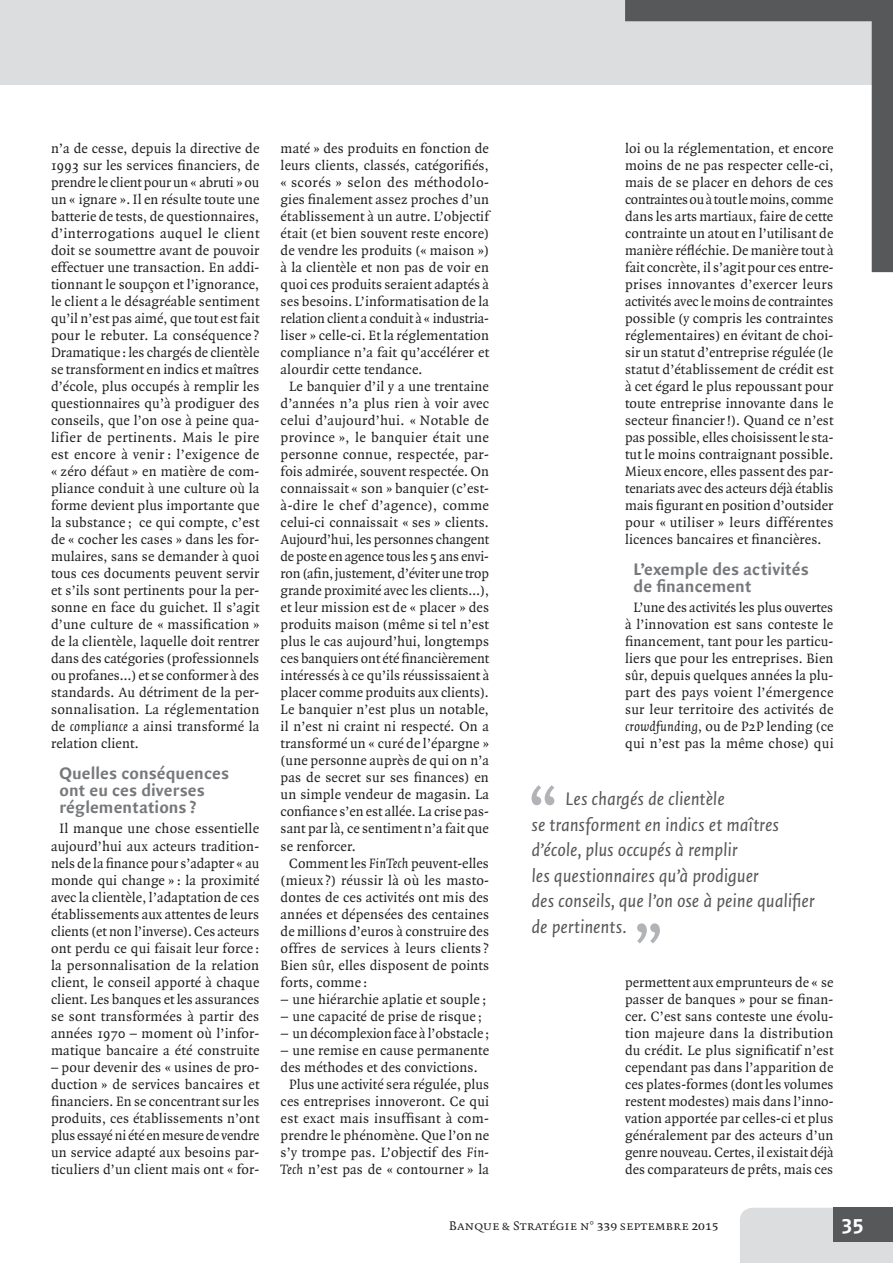
<style>
.page{position:relative;width:893px;height:1263px;background:#fff}
.page>*{position:absolute;margin:0;border:0;box-sizing:border-box;transform-origin:0 0}
.t1{font:21px "Fago No Bold Lf Caps";color:#fff}
._10-EXERGUE{font:italic 19.5px/25.5px "Quadraat Sans";letter-spacing:-.01em;color:#57585a}
.intertitre_2{font:700 18px/17px "Quadraat Sans";letter-spacing:.005em;color:#76787b}
.para{font:14.55px/17px "Quadraat";letter-spacing:.01em;color:#231f20;text-align:justify}
.t2{font:13.5px "Quadraat Small Caps";color:#231f20}
.s1{font-style:italic}
</style>
<div class="page">
<div style="left:0;top:0;width:893px;height:85px;background:#dcdddf"></div>
<svg style="left:625px;top:0;width:268px;height:272px"></svg>
<div style="left:740px;top:1208px;width:153px;height:55px;background:#dcdddf"></div>
<div style="left:833px;top:1208px;width:60px;height:34px;background:#57585a"></div>
<svg style="left:531px;top:785px;width:23px;height:20px"></svg>
<svg style="left:637px;top:923px;width:23px;height:20px"></svg>
<p class="para" style="left:51px;top:140px;width:210px">n’a de cesse, depuis la directive de 1993 sur les services financiers, de prendre le client pour un « abruti » ou un « ignare ». Il en résulte toute une batterie de tests, de questionnaires, d’interrogations auquel le client doit se soumettre avant de pouvoir effectuer une transaction. En addi&shy;tionnant le soupçon et l’ignorance, le client a le désagréable sentiment qu’il n’est pas aimé, que tout est fait pour le rebuter. La conséquence ?<br>Dramatique : les chargés de clientèle se transforment en indics et maîtres d’école, plus occupés à remplir les questionnaires qu’à prodiguer des conseils, que l’on ose à peine qua&shy;lifier de pertinents. Mais le pire est encore à venir: l’exigence de « zéro défaut » en matière de com&shy;pliance conduit à une culture où la forme devient plus importante que la substance ; ce qui compte, c’est de « cocher les cases » dans les for&shy;mulaires, sans se demander à quoi tous ces documents peuvent servir et s’ils sont pertinents pour la per&shy;sonne en face du guichet. Il s’agit d’une culture de « massification » de la clientèle, laquelle doit rentrer dans des catégories (professionnels ou profanes…) et se conformer à des standards. Au détriment de la per&shy;sonnalisation. La réglementation de <span class="s1">compliance</span> a ainsi transformé la relation client.</p>
<p class="intertitre_2" style="left:60px;top:766px;width:171px">Quelles conséquences ont eu ces diverses réglementations ?</p>
<p class="para" style="left:51px;top:821px;width:210px;text-align:center">Il manque une chose essentielle aujourd’hui aux acteurs tradition&shy;nels de la finance pour s’adapter « au monde qui change » : la proximité avec la clientèle, l’adaptation de ces établissements aux attentes de leurs clients (et non l’inverse). Ces acteurs ont perdu ce qui faisait leur force : la personnalisation de la relation client, le conseil apporté à chaque client. Les banques et les assurances se sont transformées à partir des années 1970 – moment où l’infor&shy;matique bancaire a été construite</p>
<p class="para" style="left:51px;top:1059px;width:210px">– pour devenir des « usines de pro&shy;duction » de services bancaires et financiers. En se concentrant sur les produits, ces établissements n’ont plus essayé ni été en mesure de vendre un service adapté aux besoins par&shy;ticuliers d’un client mais ont « for-</p>
<p class="para" style="left:281px;top:140px;width:210px">maté » des produits en fonction de leurs clients, classés, catégorifiés, « scorés » selon des méthodolo&shy;gies finalement assez proches d’un établissement à un autre. L’objectif était (et bien souvent reste encore) de vendre les produits (« maison ») à la clientèle et non pas de voir en quoi ces produits seraient adaptés à ses besoins. L’informatisation de la relation client a conduit à « industria&shy;liser » celle-ci. Et la réglementation compliance n’a fait qu’accélérer et alourdir cette tendance.</p>
<p class="para" style="left:281px;top:379px;width:210px;text-indent:9px">Le banquier d’il y a une trentaine d’années n’a plus rien à voir avec celui d’aujourd’hui. « Notable de province », le banquier était une personne connue, respectée, par&shy;fois admirée, souvent respectée. On connaissait « son » banquier (c’est&shy;à-dire le chef d’agence), comme celui-ci connaissait « ses » clients.<br>Aujourd’hui, les personnes changent de poste en agence tous les 5 ans envi&shy;ron (afin, justement, d’éviter une trop grande proximité avec les clients…), et leur mission est de « placer » des produits maison (même si tel n’est plus le cas aujourd’hui, longtemps ces banquiers ont été financièrement intéressés à ce qu’ils réussissaient à placer comme produits aux clients).<br>Le banquier n’est plus un notable, il n’est ni craint ni respecté. On a transformé un « curé de l’épargne » (une personne auprès de qui on n’a pas de secret sur ses finances) en un simple vendeur de magasin. La confiance s’en est allée. La crise pas&shy;sant par là, ce sentiment n’a fait que se renforcer.</p>
<p class="para" style="left:281px;top:855px;width:210px;text-indent:9px">Comment les <span class="s1">FinTech</span> peuvent-elles (mieux ?) réussir là où les masto&shy;dontes de ces activités ont mis des années et dépensées des centaines de millions d’euros à construire des offres de services à leurs clients ?<br>Bien sûr, elles disposent de points forts, comme :</p>
<p class="para" style="left:281px;top:991px;width:207px">− une hiérarchie aplatie et souple ;</p>
<p class="para" style="left:281px;top:1008px;width:203px">− une capacité de prise de risque ;</p>
<p class="para" style="left:281px;top:1025px;width:210px">− un décomplexion face à l’obstacle ;</p>
<p class="para" style="left:281px;top:1042px;width:210px">− une remise en cause permanente des méthodes et des convictions.</p>
<p class="para" style="left:281px;top:1076px;width:210px;text-align:center">Plus une activité sera régulée, plus ces entreprises innoveront. Ce qui est exact mais insuffisant à com&shy;prendre le phénomène. Que l’on ne s’y trompe pas. L’objectif des <span class="s1">Fin-Tech</span> n’est pas de « contourner » la</p>
<p class="para" style="left:625px;top:140px;width:210px">loi ou la réglementation, et encore moins de ne pas respecter celle-ci, mais de se placer en dehors de ces contraintes ou à tout le moins, comme dans les arts martiaux, faire de cette contrainte un atout en l’utilisant de manière réfléchie. De manière tout à fait concrète, il s’agit pour ces entre&shy;prises innovantes d’exercer leurs activités avec le moins de contraintes possible (y compris les contraintes réglementaires) en évitant de choi&shy;sir un statut d’entreprise régulée (le statut d’établissement de crédit est à cet égard le plus repoussant pour toute entreprise innovante dans le secteur financier!). Quand ce n’est pas possible, elles choisissent le sta&shy;tut le moins contraignant possible.<br>Mieux encore, elles passent des par&shy;tenariats avec des acteurs déjà établis mais figurant en position d’outsider pour « utiliser » leurs différentes licences bancaires et financières.</p>
<p class="intertitre_2" style="left:634px;top:562px;width:177px">L’exemple des activités de financement</p>
<p class="para" style="left:625px;top:600px;width:210px;text-align:center">L’une des activités les plus ouvertes à l’innovation est sans conteste le financement, tant pour les particu&shy;liers que pour les entreprises. Bien sûr, depuis quelques années la plu&shy;part des pays voient l’émergence sur leur territoire des activités de <span class="s1">crowdfunding</span>, ou de P2P lending (ce qui n’est pas la même chose) qui</p>
<p class="_10-EXERGUE" style="left:531px;top:787px;width:285px;text-indent:34px">Les chargés de clientèle<br>se transforment en indics et maîtres d’école, plus occupés à remplir<br>les questionnaires qu’à prodiguer<br>des conseils, que l’on ose à peine qualifier de pertinents.</p>
<p class="para" style="left:625px;top:974px;width:210px">permettent aux emprunteurs de « se passer de banques » pour se finan&shy;cer. C’est sans conteste une évolu&shy;tion majeure dans la distribution du crédit. Le plus significatif n’est cependant pas dans l’apparition de ces plates-formes (dont les volumes restent modestes) mais dans l’inno&shy;vation apportée par celles-ci et plus généralement par des acteurs d’un genre nouveau. Certes, il existait déjà des comparateurs de prêts, mais ces</p>
<p class="t2" style="left:449px;top:1218px;width:271px">Banque &amp; Stratégie n° 339 septembre 2015</p>
<h1 class="t1" style="left:842px;top:1213px;width:23px">35</h1>
</div>
